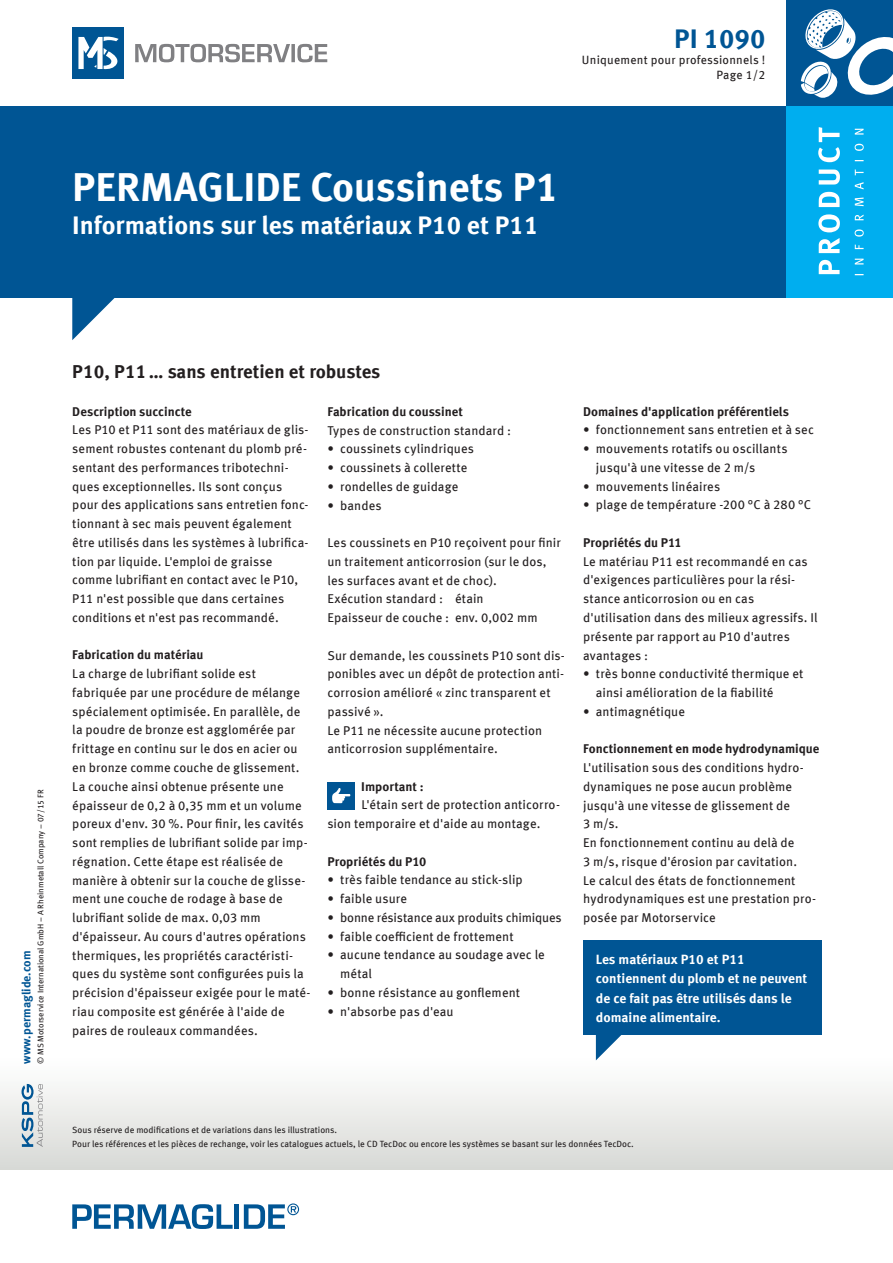
<style>
.page{position:relative;width:893px;height:1263px;background:#fff}
.page>*{position:absolute;margin:0;border:0;box-sizing:border-box;transform-origin:0 0}
.t1{font:700 40.5px "Meta OFC";color:#fff}
.t2{font:700 27px "Meta OFC";color:#005594}
.t3{font:700 25.5px "Meta OFC";color:#fff}
.t4{font:700 18.75px "Meta OFC";color:#231f20}
.t5{font:700 13.5px/19.5px "Meta OFC";color:#fff}
.t6{font:12.75px/18.8px "Meta OFC";letter-spacing:.01em;color:#231f20}
.t7{font:700 12.75px "Meta OFC";color:#231f20}
.t8{font:12.75px "Meta OFC";letter-spacing:-.015em;color:#231f20}
.t9{font:12px "Meta OFC";letter-spacing:.02em;color:#231f20}
.t10{font:700 12px "Meta OFC";color:#005594}
.t11{font:9px/13.5px "Meta OFC";color:#231f20}
.t12{font:8.25px "Meta OFC";color:#231f20}
</style>
<div class="page">
<div style="left:0;top:1054px;width:893px;height:115px;background:linear-gradient(to bottom,#fff,#d8d9d6)"></div>
<div style="left:0;top:106px;width:893px;height:192px;background:#005594"></div>
<svg style="left:72px;top:298px;width:43px;height:42px"></svg>
<svg style="left:135px;top:44px;width:192px;height:19px"></svg>
<div style="left:72px;top:28px;width:51px;height:51px;background:#005594"></div>
<svg style="left:78px;top:36px;width:41px;height:33px"></svg>
<svg style="left:22px;top:1084px;width:21px;height:63px"></svg>
<div style="left:787px;top:0;width:106px;height:106px;background:#005594"></div>
<svg style="left:801px;top:9px;width:92px;height:89px"></svg>
<svg style="left:72px;top:1204px;width:161px;height:25px"></svg>
<div style="left:234px;top:1204px;width:5px;height:25px;background:#005594"></div>
<svg style="left:244px;top:1203px;width:55px;height:26px"></svg>
<div style="left:787px;top:106px;width:106px;height:192px;background:#00aeef"></div>
<svg style="left:855px;top:129px;width:9px;height:146px"></svg>
<svg style="left:818px;top:127px;width:22px;height:147px"></svg>
<div style="left:327px;top:782px;width:28px;height:27px;background:#005594"></div>
<svg style="left:332px;top:788px;width:18px;height:15px"></svg>
<div style="left:583px;top:941px;width:238px;height:94px;background:#005594"></div>
<svg style="left:596px;top:1035px;width:25px;height:25px"></svg>
<h2 class="t2" style="left:674px;top:22px;width:93px">PI 1090</h2>
<p class="t9" style="left:716px;top:67px;width:50px">Page 1/2</p>
<p class="t9" style="left:582px;top:52px;width:185px">Uniquement pour professionnels !</p>
<h1 class="t1" style="left:72px;top:161px;width:488px">PERMAGLIDE Coussinets P1</h1>
<h3 class="t3" style="left:72px;top:209px;width:468px">Informations sur les matériaux P10 et P11</h3>
<p class="t12" style="left:35px;top:1064px;width:276px;rotate:-90deg">© MS Motorservice International GmbH – A Rheinmetall Company – 07/15 FR</p>
<p class="t10" style="left:19px;top:1064px;width:115px;rotate:-90deg">www.permaglide.com</p>
<h3 class="t4" style="left:72px;top:360px;width:310px">P10, P11… sans entretien et robustes</h3>
<p class="t7" style="left:72px;top:403px;width:121px">Description succincte</p>
<p class="t6" style="left:72px;top:421px;width:238px">Les P10 et P11 sont des matériaux de glis&shy;sement robustes contenant du plomb pré&shy;sentant des performances tribotechni&shy;ques exceptionnelles. Ils sont conçus pour des applications sans entretien fonc&shy;tionnant à sec mais peuvent également être utilisés dans les systèmes à lubrifica&shy;tion par liquide. L'emploi de graisse comme lubrifiant en contact avec le P10, P11 n'est possible que dans certaines conditions et n'est pas recommandé.</p>
<p class="t7" style="left:72px;top:647px;width:133px">Fabrication du matériau</p>
<p class="t6" style="left:72px;top:664px;width:240px">La charge de lubrifiant solide est fabriquée par une procédure de mélange spécialement optimisée. En parallèle, de la poudre de bronze est agglomérée par frittage en continu sur le dos en acier ou en bronze comme couche de glissement.<br>La couche ainsi obtenue présente une épaisseur de 0,2 à 0,35 mm et un volume poreux d'env. 30 %. Pour finir, les cavités sont remplies de lubrifiant solide par imp&shy;régnation. Cette étape est réalisée de manière à obtenir sur la couche de glisse&shy;ment une couche de rodage à base de lubrifiant solide de max. 0,03 mm d'épaisseur. Au cours d'autres opérations thermiques, les propriétés caractéristi&shy;ques du système sont configurées puis la précision d'épaisseur exigée pour le maté&shy;riau composite est générée à l'aide de paires de rouleaux commandées.</p>
<p class="t7" style="left:327px;top:403px;width:137px">Fabrication du coussinet</p>
<p class="t6" style="left:327px;top:421px;width:185px">Types de construction standard :</p>
<p class="t6" style="left:327px;top:440px;width:148px">• coussinets cylindriques</p>
<p class="t6" style="left:327px;top:458px;width:142px">• coussinets à collerette</p>
<p class="t6" style="left:327px;top:477px;width:132px">• rondelles de guidage</p>
<p class="t6" style="left:327px;top:496px;width:56px">• bandes</p>
<p class="t6" style="left:327px;top:533px;width:235px">Les coussinets en P10 reçoivent pour finir un traitement anticorrosion (sur le dos, les surfaces avant et de choc).<br>Exécution standard : étain<br>Epaisseur de couche : env. 0,002 mm</p>
<p class="t6" style="left:327px;top:646px;width:239px">Sur demande, les coussinets P10 sont dis&shy;ponibles avec un dépôt de protection anti&shy;corrosion amélioré « zinc transparent et passivé ».<br>Le P11 ne nécessite aucune protection anticorrosion supplémentaire.</p>
<p class="t7" style="left:361px;top:778px;width:64px">Important :</p>
<p class="t6" style="left:327px;top:796px;width:234px;text-indent:34px">L'étain sert de protection anticorro&shy;sion temporaire et d'aide au montage.</p>
<p class="t7" style="left:327px;top:853px;width:100px">Propriétés du P10</p>
<p class="t6" style="left:327px;top:871px;width:197px">• très faible tendance au stick-slip</p>
<p class="t6" style="left:327px;top:889px;width:81px">• faible usure</p>
<p class="t8" style="left:327px;top:909px;width:236px">• bonne résistance aux produits chimiques</p>
<p class="t6" style="left:327px;top:927px;width:188px">• faible coefficient de frottement</p>
<p class="t6" style="left:340px;top:946px;width:206px;text-indent:-13px">• aucune tendance au soudage avec le métal</p>
<p class="t6" style="left:327px;top:983px;width:194px">• bonne résistance au gonflement</p>
<p class="t6" style="left:327px;top:1002px;width:128px">• n'absorbe pas d'eau</p>
<p class="t7" style="left:583px;top:403px;width:208px">Domaines d'application préférentiels</p>
<p class="t6" style="left:583px;top:421px;width:232px">• fonctionnement sans entretien et à sec</p>
<p class="t6" style="left:596px;top:439px;width:193px;text-indent:-13px">• mouvements rotatifs ou oscillants jusqu'à une vitesse de 2 m/s</p>
<p class="t6" style="left:583px;top:477px;width:139px">• mouvements linéaires</p>
<p class="t6" style="left:583px;top:496px;width:230px">• plage de température -200 °C à 280 °C</p>
<p class="t7" style="left:583px;top:534px;width:100px">Propriétés du P11</p>
<p class="t6" style="left:583px;top:552px;width:236px">Le matériau P11 est recommandé en cas d'exigences particulières pour la rési&shy;stance anticorrosion ou en cas d'utilisation dans des milieux agressifs. Il présente par rapport au P10 d'autres avantages :</p>
<p class="t6" style="left:596px;top:664px;width:209px;text-indent:-13px">• très bonne conductivité thermique et ainsi amélioration de la fiabilité</p>
<p class="t6" style="left:583px;top:702px;width:103px">• antimagnétique</p>
<p class="t7" style="left:583px;top:741px;width:238px">Fonctionnement en mode hydrodynamique</p>
<p class="t6" style="left:583px;top:758px;width:234px">L'utilisation sous des conditions hydro&shy;dynamiques ne pose aucun problème jusqu'à une vitesse de glissement de<br>3 m/s.<br>En fonctionnement continu au delà de<br>3 m/s, risque d'érosion par cavitation.<br>Le calcul des états de fonctionnement hydrodynamiques est une prestation pro&shy;posée par Motorservice</p>
<p class="t5" style="left:596px;top:949px;width:213px">Les matériaux P10 et P11 contiennent du plomb et ne peuvent de ce fait pas être utilisés dans le domaine alimentaire.</p>
<p class="t11" style="left:72px;top:1123px;width:563px">Sous réserve de modifications et de variations dans les illustrations.<br>Pour les références et les pièces de rechange, voir les catalogues actuels, le CD TecDoc ou encore les systèmes se basant sur les données TecDoc.</p>
</div>
